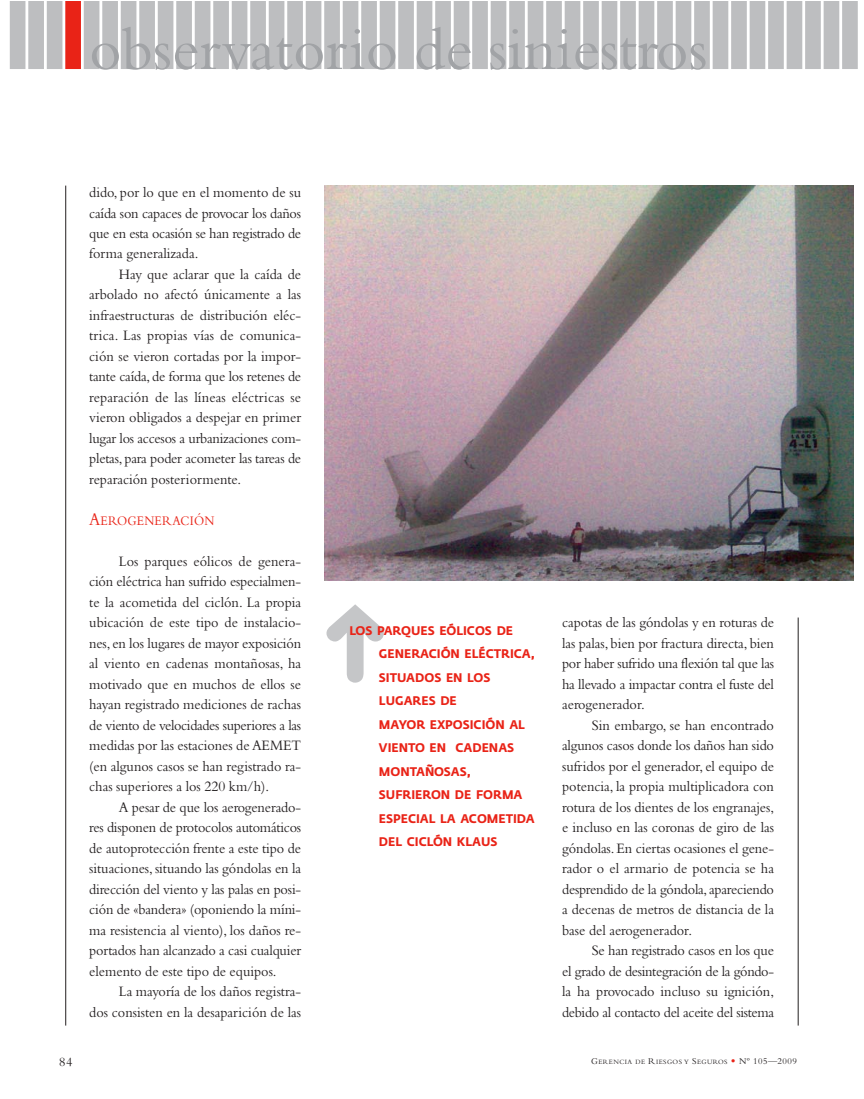
<style>
.page{position:relative;width:864px;height:1099px;background:#fff}
.page>*{position:absolute;margin:0;border:0;box-sizing:border-box;transform-origin:0 0}
.t1{font:62.7px "Bembo";color:#a1a3a6}
.t2{font:15px/20.5px "Bembo";color:#231f20;text-align:justify;scale:.95 1}
.t3{font:13.65px "Bembo";letter-spacing:.02em;color:#e92317;scale:.9 1}
.t4{font:13.05px "Bembo";color:#231f20}
.t5{font:700 12.45px/23.5px "Fedra Sans";color:#e92317;scale:.95 1}
.t6{font:6.9px "Bembo";letter-spacing:.065em;color:#231f20}
.s1{font-size:18.3px}
.s2{font-size:9.15px}
.s3{font-family:"Goudy";font-size:9.15px;color:#e92317}
</style>
<div class="page">
<hr style="left:65px;top:186px;width:1px;height:839px;background:#231f20">
<hr style="left:798px;top:617px;width:1px;height:408px;background:#231f20">
<div style="left:10px;top:1px;width:15px;height:68px;background:#bdbec0"></div>
<div style="left:28px;top:1px;width:16px;height:68px;background:#bdbec0"></div>
<div style="left:47px;top:1px;width:15px;height:68px;background:#bdbec0"></div>
<div style="left:65px;top:1px;width:16px;height:68px;background:#e92317"></div>
<div style="left:84px;top:1px;width:15px;height:68px;background:#bdbec0"></div>
<div style="left:102px;top:1px;width:16px;height:68px;background:#bdbec0"></div>
<div style="left:121px;top:1px;width:15px;height:68px;background:#bdbec0"></div>
<div style="left:139px;top:1px;width:16px;height:68px;background:#bdbec0"></div>
<div style="left:158px;top:1px;width:15px;height:68px;background:#bdbec0"></div>
<div style="left:176px;top:1px;width:16px;height:68px;background:#bdbec0"></div>
<div style="left:195px;top:1px;width:15px;height:68px;background:#bdbec0"></div>
<div style="left:213px;top:1px;width:16px;height:68px;background:#bdbec0"></div>
<div style="left:232px;top:1px;width:15px;height:68px;background:#bdbec0"></div>
<div style="left:250px;top:1px;width:16px;height:68px;background:#bdbec0"></div>
<div style="left:269px;top:1px;width:15px;height:68px;background:#bdbec0"></div>
<div style="left:287px;top:1px;width:16px;height:68px;background:#bdbec0"></div>
<div style="left:306px;top:1px;width:15px;height:68px;background:#bdbec0"></div>
<div style="left:324px;top:1px;width:16px;height:68px;background:#bdbec0"></div>
<div style="left:343px;top:1px;width:15px;height:68px;background:#bdbec0"></div>
<div style="left:361px;top:1px;width:16px;height:68px;background:#bdbec0"></div>
<div style="left:380px;top:1px;width:15px;height:68px;background:#bdbec0"></div>
<div style="left:398px;top:1px;width:16px;height:68px;background:#bdbec0"></div>
<div style="left:417px;top:1px;width:15px;height:68px;background:#bdbec0"></div>
<div style="left:435px;top:1px;width:16px;height:68px;background:#bdbec0"></div>
<div style="left:454px;top:1px;width:15px;height:68px;background:#bdbec0"></div>
<div style="left:472px;top:1px;width:16px;height:68px;background:#bdbec0"></div>
<div style="left:491px;top:1px;width:15px;height:68px;background:#bdbec0"></div>
<div style="left:509px;top:1px;width:16px;height:68px;background:#bdbec0"></div>
<div style="left:528px;top:1px;width:15px;height:68px;background:#bdbec0"></div>
<div style="left:546px;top:1px;width:16px;height:68px;background:#bdbec0"></div>
<div style="left:565px;top:1px;width:15px;height:68px;background:#bdbec0"></div>
<div style="left:583px;top:1px;width:16px;height:68px;background:#bdbec0"></div>
<div style="left:602px;top:1px;width:15px;height:68px;background:#bdbec0"></div>
<div style="left:620px;top:1px;width:16px;height:68px;background:#bdbec0"></div>
<div style="left:639px;top:1px;width:15px;height:68px;background:#bdbec0"></div>
<div style="left:657px;top:1px;width:16px;height:68px;background:#bdbec0"></div>
<div style="left:676px;top:1px;width:15px;height:68px;background:#bdbec0"></div>
<div style="left:694px;top:1px;width:16px;height:68px;background:#bdbec0"></div>
<div style="left:713px;top:1px;width:15px;height:68px;background:#bdbec0"></div>
<div style="left:731px;top:1px;width:16px;height:68px;background:#bdbec0"></div>
<div style="left:750px;top:1px;width:15px;height:68px;background:#bdbec0"></div>
<div style="left:768px;top:1px;width:16px;height:68px;background:#bdbec0"></div>
<div style="left:787px;top:1px;width:15px;height:68px;background:#bdbec0"></div>
<div style="left:805px;top:1px;width:16px;height:68px;background:#bdbec0"></div>
<div style="left:842px;top:1px;width:16px;height:68px;background:#bdbec0"></div>
<div style="left:824px;top:1px;width:15px;height:68px;background:#bdbec0"></div>
<img style="left:325px;top:186px;width:529px;height:394px">
<h1 class="t1" style="left:89px;top:27px;width:620px">observatorio de siniestros</h1>
<p class="t2" style="left:89px;top:183px;width:225px">dido, por lo que en el momento de su caída son capaces de provocar los daños que en esta ocasión se han registrado de forma generalizada.</p>
<p class="t2" style="left:89px;top:265px;width:225px;text-indent:30px">Hay que aclarar que la caída de arbolado no afectó únicamente a las infraestructuras de distribución eléc&shy;trica. Las propias vías de comunica&shy;ción se vieron cortadas por la impor&shy;tante caída,de forma que los retenes de reparación de las líneas eléctricas se vieron obligados a despejar en primer lugar los accesos a urbanizaciones com&shy;pletas,para poder acometer las tareas de reparación posteriormente.</p>
<p class="t3" style="left:89px;top:516px;width:141px"><span class="s1">A</span>EROGENERACIÓN</p>
<p class="t2" style="left:89px;top:552px;width:225px;text-indent:30px">Los parques eólicos de genera&shy;ción eléctrica han sufrido especialmen&shy;te la acometida del ciclón. La propia ubicación de este tipo de instalacio&shy;nes,en los lugares de mayor exposición al viento en cadenas montañosas, ha motivado que en muchos de ellos se hayan registrado mediciones de rachas de viento de velocidades superiores a las medidas por las estaciones de AEMET (en algunos casos se han registrado ra&shy;chas superiores a los 220 km/h).</p>
<p class="t2" style="left:89px;top:798px;width:225px;text-indent:30px">A pesar de que los aerogenerado&shy;res disponen de protocolos automáticos de autoprotección frente a este tipo de situaciones, situando las góndolas en la dirección del viento y las palas en posi&shy;ción de «bandera» (oponiendo la míni&shy;ma resistencia al viento), los daños re&shy;portados han alcanzado a casi cualquier elemento de este tipo de equipos.</p>
<p class="t2" style="left:89px;top:982px;width:225px;text-align:right">La mayoría de los daños registra-<br>dos consisten en la desaparición de las</p>
<p class="t5" style="left:379px;top:620px;width:166px;text-indent:-30px">LOS PARQUES EÓLICOS DE<br>GENERACIÓN ELÉCTRICA,<br>SITUADOS EN LOS<br>LUGARES DE<br>MAYOR EXPOSICIÓN AL<br>VIENTO EN CADENAS<br>MONTAÑOSAS,<br>SUFRIERON DE FORMA<br>ESPECIAL LA ACOMETIDA<br>DEL CICLÓN KLAUS</p>
<p class="t2" style="left:562px;top:613px;width:225px">capotas de las góndolas y en roturas de las palas, bien por fractura directa, bien por haber sufrido una flexión tal que las ha llevado a impactar contra el fuste del aerogenerador.</p>
<p class="t2" style="left:562px;top:716px;width:225px;text-indent:30px">Sin embargo, se han encontrado algunos casos donde los daños han sido sufridos por el generador, el equipo de potencia, la propia multiplicadora con rotura de los dientes de los engranajes, e incluso en las coronas de giro de las góndolas. En ciertas ocasiones el gene&shy;rador o el armario de potencia se ha desprendido de la góndola,apareciendo a decenas de metros de distancia de la base del aerogenerador.</p>
<p class="t2" style="left:562px;top:941px;width:225px;text-indent:30px">Se han registrado casos en los que el grado de desintegración de la góndo&shy;la ha provocado incluso su ignición, debido al contacto del aceite del sistema</p>
<p class="t4" style="left:59px;top:1057px;width:15px">84</p>
<p class="t6" style="left:591px;top:1059px;width:207px"><span class="s2">G</span>ERENCIA DE <span class="s2">R</span>IESGOS Y <span class="s2">S</span>EGUROS <span class="s3">•</span> <span class="s2">Nº 105—2009</span></p>
</div>
